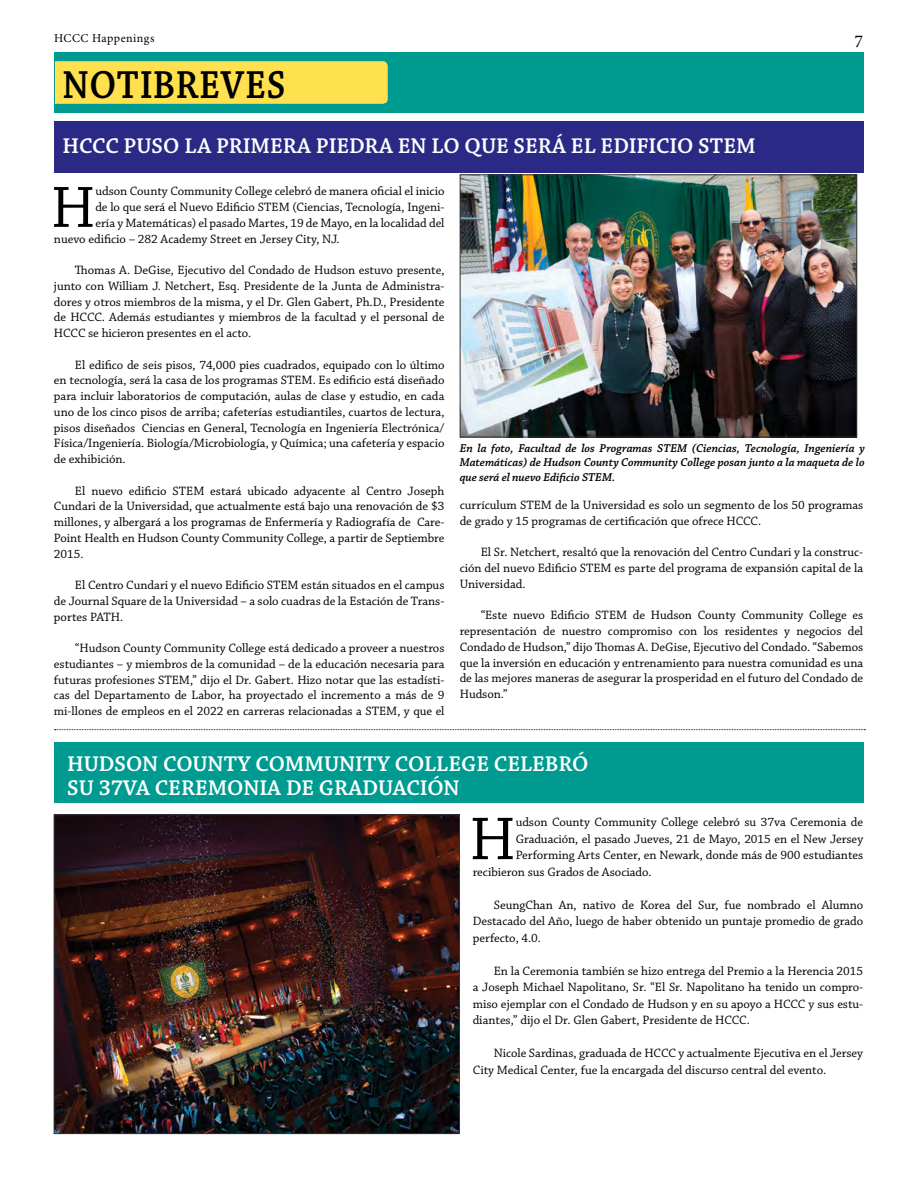
<style>
.page{position:relative;width:918px;height:1188px;background:#fff}
.page>*{position:absolute;margin:0;border:0;box-sizing:border-box;transform-origin:0 0}
.t1{font:63.45px "Chaparral Pro";color:#000}
.t2{font:61.2px "Chaparral Pro";color:#000}
.t3{font:600 41.25px "Chaparral Pro";letter-spacing:.015em;color:#000;scale:.9 1}
.t4{font:600 22.5px/24px "Chaparral Pro";letter-spacing:-.005em;color:#fff}
.t5{font:18px "Minion Pro";color:#000}
.t6{font:12.75px/15.8px "Chaparral Pro";letter-spacing:-.005em;color:#000;text-align:justify}
.t7{font:italic 600 12px/14.4px "Chaparral Pro";color:#000;text-align:justify}
.t8{font:12px "Minion Pro";letter-spacing:.04em;color:#000}
</style>
<div class="page">
<div style="left:55px;top:52px;width:809px;height:61px;background:#009b90"></div>
<div style="left:55px;top:61px;width:333px;height:43px;background:#ffe14f"></div>
<div style="left:54px;top:121px;width:810px;height:52px;background:#2a2a86"></div>
<svg style="left:54px;top:729px;width:811px;height:1px"></svg>
<img style="left:56px;top:816px;width:402px;height:316px">
<div style="left:54px;top:814px;width:406px;height:320px;border:1px solid #333"></div>
<img style="left:462px;top:176px;width:393px;height:259px">
<div style="left:460px;top:174px;width:397px;height:263px;border:1px solid #333"></div>
<div style="left:54px;top:742px;width:810px;height:60px;background:#009b90"></div>
<p class="t8" style="left:54px;top:31px;width:102px">HCCC Happenings</p>
<h3 class="t5" style="left:855px;top:30px;width:10px">7</h3>
<h3 class="t3" style="left:62px;top:61px;width:250px">NOTIBREVES</h3>
<h3 class="t4" style="left:62px;top:134px;width:695px">HCCC PUSO LA PRIMERA PIEDRA EN LO QUE SERÁ EL EDIFICIO STEM</h3>
<h2 class="t2" style="left:51px;top:174px;width:46px">H</h2>
<p class="t6" style="left:95px;top:184px;width:351px">udson County Community College celebró de manera oficial el inicio</p>
<p class="t6" style="left:95px;top:200px;width:351px">de lo que será el Nuevo Edificio STEM (Ciencias, Tecnología, Ingeni-</p>
<p class="t6" style="left:95px;top:215px;width:351px">ería y Matemáticas) el pasado Martes, 19 de Mayo, en la localidad del</p>
<p class="t6" style="left:54px;top:231px;width:287px">nuevo edificio – 282 Academy Street en Jersey City, NJ.</p>
<p class="t6" style="left:54px;top:263px;width:392px;text-indent:21px">Thomas A. DeGise, Ejecutivo del Condado de Hudson estuvo presente, junto con William J. Netchert, Esq. Presidente de la Junta de Administra&shy;dores y otros miembros de la misma, y el Dr. Glen Gabert, Ph.D., Presidente de HCCC. Además estudiantes y miembros de la facultad y el personal de HCCC se hicieron presentes en el acto.</p>
<p class="t6" style="left:54px;top:357px;width:392px;text-indent:21px">El edifico de seis pisos, 74,000 pies cuadrados, equipado con lo último en tecnología, será la casa de los programas STEM. Es edificio está diseñado para incluir laboratorios de computación, aulas de clase y estudio, en cada uno de los cinco pisos de arriba; cafeterías estudiantiles, cuartos de lectura, pisos diseñados Ciencias en General, Tecnología en Ingeniería Electrónica/ Física/Ingeniería. Biología/Microbiología, y Química; una cafetería y espacio de exhibición.</p>
<p class="t6" style="left:54px;top:483px;width:392px;text-indent:21px">El nuevo edificio STEM estará ubicado adyacente al Centro Joseph Cundari de la Universidad, que actualmente está bajo una renovación de $3 millones, y albergará a los programas de Enfermería y Radiografía de Care-Point Health en Hudson County Community College, a partir de Septiembre 2015.</p>
<p class="t6" style="left:54px;top:578px;width:392px;text-indent:21px">El Centro Cundari y el nuevo Edificio STEM están situados en el campus de Journal Square de la Universidad – a solo cuadras de la Estación de Trans&shy;portes PATH.</p>
<p class="t6" style="left:54px;top:641px;width:392px;text-indent:21px">“Hudson County Community College está dedicado a proveer a nuestros estudiantes – y miembros de la comunidad – de la educación necesaria para futuras profesiones STEM,” dijo el Dr. Gabert. Hizo notar que las estadísti&shy;cas del Departamento de Labor, ha proyectado el incremento a más de 9 mi-llones de empleos en el 2022 en carreras relacionadas a STEM, y que el</p>
<p class="t7" style="left:460px;top:441px;width:407px">En la foto, Facultad de los Programas STEM (Ciencias, Tecnología, Ingeniería y Matemáticas) de Hudson County Community College posan junto a la maqueta de lo que será el nuevo Edificio STEM.</p>
<p class="t6" style="left:460px;top:498px;width:405px">currículum STEM de la Universidad es solo un segmento de los 50 programas de grado y 15 programas de certificación que ofrece HCCC.</p>
<p class="t6" style="left:460px;top:545px;width:405px;text-indent:21px">El Sr. Netchert, resaltó que la renovación del Centro Cundari y la construc&shy;ción del nuevo Edificio STEM es parte del programa de expansión capital de la Universidad.</p>
<p class="t6" style="left:460px;top:608px;width:405px;text-indent:21px">“Este nuevo Edificio STEM de Hudson County Community College es representación de nuestro compromiso con los residentes y negocios del Condado de Hudson,” dijo Thomas A. DeGise, Ejecutivo del Condado. “Sabemos que la inversión en educación y entrenamiento para nuestra comunidad es una de las mejores maneras de asegurar la prosperidad en el futuro del Condado de Hudson.”</p>
<h3 class="t4" style="left:67px;top:752px;width:523px">HUDSON COUNTY COMMUNITY COLLEGE CELEBRÓ<br>SU 37VA CEREMONIA DE GRADUACIÓN</h3>
<h1 class="t1" style="left:469px;top:804px;width:48px">H</h1>
<p class="t6" style="left:516px;top:815px;width:349px">udson County Community College celebró su 37va Ceremonia de</p>
<p class="t6" style="left:516px;top:831px;width:349px">Graduación, el pasado Jueves, 21 de Mayo, 2015 en el New Jersey</p>
<p class="t6" style="left:516px;top:848px;width:349px">Performing Arts Center, en Newark, donde más de 900 estudiantes</p>
<p class="t6" style="left:473px;top:864px;width:180px">recibieron sus Grados de Asociado.</p>
<p class="t6" style="left:473px;top:897px;width:392px;line-height:16.5px;text-indent:21px">SeungChan An, nativo de Korea del Sur, fue nombrado el Alumno Destacado del Año, luego de haber obtenido un puntaje promedio de grado perfecto, 4.0.</p>
<p class="t6" style="left:473px;top:963px;width:392px;line-height:16.5px;text-indent:21px">En la Ceremonia también se hizo entrega del Premio a la Herencia 2015 a Joseph Michael Napolitano, Sr. “El Sr. Napolitano ha tenido un compro&shy;miso ejemplar con el Condado de Hudson y en su apoyo a HCCC y sus estu&shy;diantes,” dijo el Dr. Glen Gabert, Presidente de HCCC.</p>
<p class="t6" style="left:473px;top:1045px;width:392px;line-height:16.5px;text-indent:21px">Nicole Sardinas, graduada de HCCC y actualmente Ejecutiva en el Jersey<br>City Medical Center, fue la encargada del discurso central del evento.</p>
</div>
